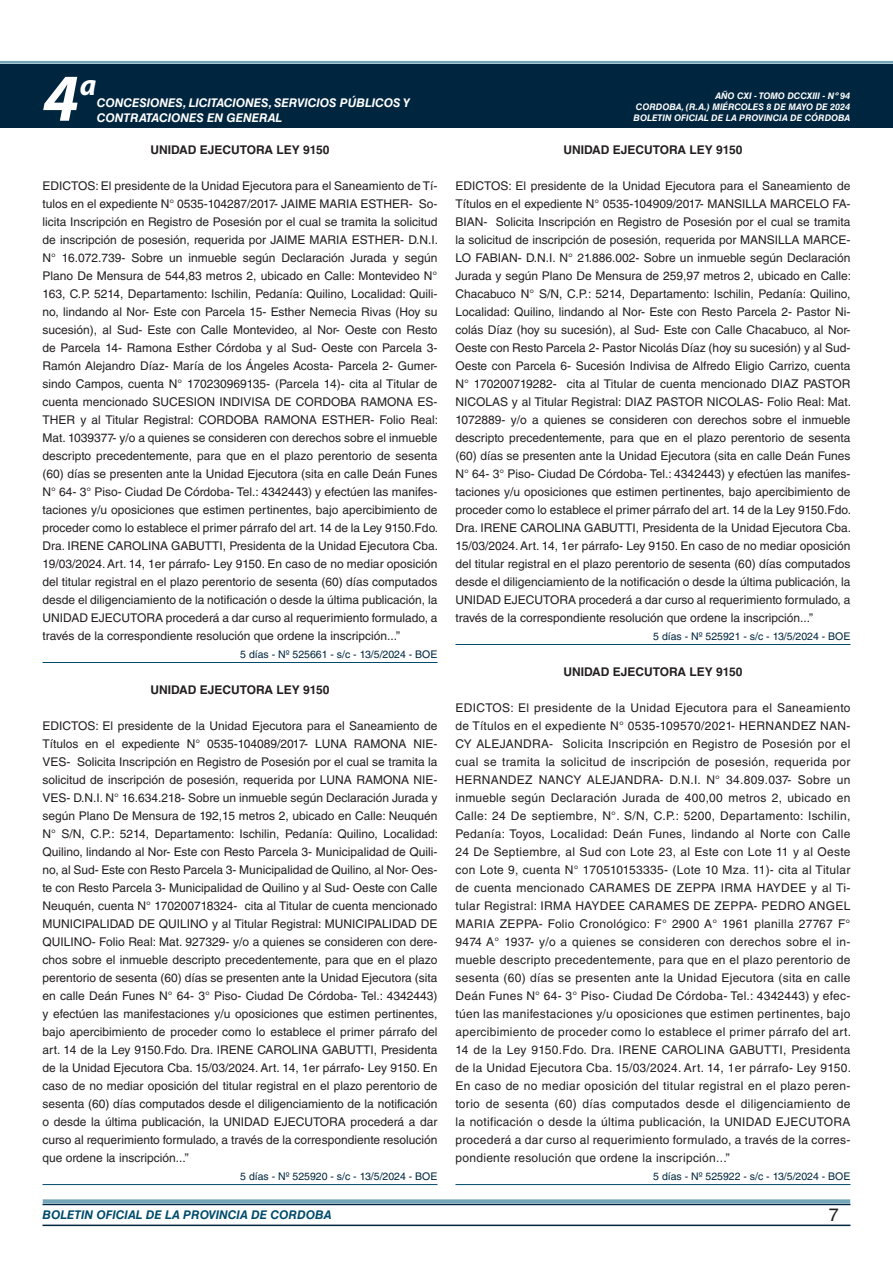
<style>
.page{position:relative;width:893px;height:1263px;background:#fff}
.page>*{position:absolute;margin:0;border:0;box-sizing:border-box;transform-origin:0 0}
.t1{font:italic 700 67.5px "Myriad Pro";color:#fff}
.t2{font:italic 700 30px "Myriad Pro";color:#fff}
.t3{font:18px "Helvetica LT Std";color:#231f20}
.TEXTO_BASE{font:12px/18px "Helvetica LT Std";color:#231f20;text-align:justify}
.RESUELVE{font:700 12px "Helvetica LT Std";color:#231f20}
.t4{font:italic 700 12px/14.4px "Helvetica LT Std";color:#fff}
.t5{font:italic 700 12px "Helvetica LT Std";color:#004b6c}
.FECHA_DE_VENCIMIENTO{font:10.5px "Helvetica LT Std";color:#00263f}
.t6{font:italic 700 9px/10.8px "Helvetica LT Std";color:#fff;text-align:right}
</style>
<div class="page">
<div style="left:0;top:61px;width:893px;height:6px;background:#fff;opacity:.75"></div>
<hr style="left:43px;top:1224px;width:807px;height:2px;background:#00263f">
<div style="left:42px;top:1198px;width:809px;height:8px;background:#fff;opacity:.75"></div>
<div style="left:0;top:64px;width:893px;height:64px;background:#00263f"></div>
<hr style="left:43px;top:662px;width:394px;height:1px;background:#004b6c">
<hr style="left:43px;top:1184px;width:394px;height:1px;background:#004b6c">
<hr style="left:455px;top:644px;width:395px;height:1px;background:#004b6c">
<hr style="left:455px;top:1184px;width:395px;height:1px;background:#004b6c">
<h1 class="t1" style="left:43px;top:54px;width:38px">4</h1>
<h2 class="t2" style="left:80px;top:66px;width:18px">a</h2>
<p class="t4" style="left:97px;top:96px;width:315px">CONCESIONES, LICITACIONES, SERVICIOS PÚBLICOS Y<br>CONTRATACIONES EN GENERAL</p>
<p class="RESUELVE" style="left:150px;top:142px;width:181px">UNIDAD EJECUTORA LEY 9150</p>
<p class="TEXTO_BASE" style="left:43px;top:177px;width:397px">EDICTOS: El presidente de la Unidad Ejecutora para el Saneamiento de Tí&shy;tulos en el expediente N° 0535-104287/2017- JAIME MARIA ESTHER- So&shy;licita Inscripción en Registro de Posesión por el cual se tramita la solicitud de inscripción de posesión, requerida por JAIME MARIA ESTHER- D.N.I.<br>N° 16.072.739- Sobre un inmueble según Declaración Jurada y según Plano De Mensura de 544,83 metros 2, ubicado en Calle: Montevideo N° 163, C.P. 5214, Departamento: Ischilin, Pedanía: Quilino, Localidad: Quili&shy;no, lindando al Nor- Este con Parcela 15- Esther Nemecia Rivas (Hoy su sucesión), al Sud- Este con Calle Montevideo, al Nor- Oeste con Resto de Parcela 14- Ramona Esther Córdoba y al Sud- Oeste con Parcela 3- Ramón Alejandro Díaz- María de los Ángeles Acosta- Parcela 2- Gumer&shy;sindo Campos, cuenta N° 170230969135- (Parcela 14)- cita al Titular de cuenta mencionado SUCESION INDIVISA DE CORDOBA RAMONA ES-THER y al Titular Registral: CORDOBA RAMONA ESTHER- Folio Real:<br>Mat. 1039377- y/o a quienes se consideren con derechos sobre el inmueble descripto precedentemente, para que en el plazo perentorio de sesenta (60) días se presenten ante la Unidad Ejecutora (sita en calle Deán Funes N° 64- 3° Piso- Ciudad De Córdoba- Tel.: 4342443) y efectúen las manifes&shy;taciones y/u oposiciones que estimen pertinentes, bajo apercibimiento de proceder como lo establece el primer párrafo del art. 14 de la Ley 9150.Fdo.<br>Dra. IRENE CAROLINA GABUTTI, Presidenta de la Unidad Ejecutora Cba.<br>19/03/2024. Art. 14, 1er párrafo- Ley 9150. En caso de no mediar oposición del titular registral en el plazo perentorio de sesenta (60) días computados desde el diligenciamiento de la notificación o desde la última publicación, la UNIDAD EJECUTORA procederá a dar curso al requerimiento formulado, a través de la correspondiente resolución que ordene la inscripción...”</p>
<p class="FECHA_DE_VENCIMIENTO" style="left:240px;top:648px;width:199px">5 días - Nº 525661 - s/c - 13/5/2024 - BOE</p>
<p class="RESUELVE" style="left:150px;top:682px;width:181px">UNIDAD EJECUTORA LEY 9150</p>
<p class="TEXTO_BASE" style="left:43px;top:717px;width:397px">EDICTOS: El presidente de la Unidad Ejecutora para el Saneamiento de Títulos en el expediente N° 0535-104089/2017- LUNA RAMONA NIE-VES- Solicita Inscripción en Registro de Posesión por el cual se tramita la solicitud de inscripción de posesión, requerida por LUNA RAMONA NIE-VES- D.N.I. N° 16.634.218- Sobre un inmueble según Declaración Jurada y según Plano De Mensura de 192,15 metros 2, ubicado en Calle: Neuquén N° S/N, C.P.: 5214, Departamento: Ischilin, Pedanía: Quilino, Localidad:<br>Quilino, lindando al Nor- Este con Resto Parcela 3- Municipalidad de Quili&shy;no, al Sud- Este con Resto Parcela 3- Municipalidad de Quilino, al Nor- Oes&shy;te con Resto Parcela 3- Municipalidad de Quilino y al Sud- Oeste con Calle Neuquén, cuenta N° 170200718324- cita al Titular de cuenta mencionado MUNICIPALIDAD DE QUILINO y al Titular Registral: MUNICIPALIDAD DE QUILINO- Folio Real: Mat. 927329- y/o a quienes se consideren con dere&shy;chos sobre el inmueble descripto precedentemente, para que en el plazo perentorio de sesenta (60) días se presenten ante la Unidad Ejecutora (sita en calle Deán Funes N° 64- 3° Piso- Ciudad De Córdoba- Tel.: 4342443) y efectúen las manifestaciones y/u oposiciones que estimen pertinentes, bajo apercibimiento de proceder como lo establece el primer párrafo del art. 14 de la Ley 9150.Fdo. Dra. IRENE CAROLINA GABUTTI, Presidenta de la Unidad Ejecutora Cba. 15/03/2024. Art. 14, 1er párrafo- Ley 9150. En caso de no mediar oposición del titular registral en el plazo perentorio de sesenta (60) días computados desde el diligenciamiento de la notificación o desde la última publicación, la UNIDAD EJECUTORA procederá a dar curso al requerimiento formulado, a través de la correspondiente resolución que ordene la inscripción...”</p>
<p class="FECHA_DE_VENCIMIENTO" style="left:240px;top:1170px;width:199px">5 días - Nº 525920 - s/c - 13/5/2024 - BOE</p>
<p class="t6" style="left:636px;top:91px;width:216px">AÑO CXI - TOMO DCCXIII - Nº 94<br>CORDOBA, (R.A.) MIÉRCOLES 8 DE MAYO DE 2024</p>
<p class="t6" style="left:634px;top:112px;width:218px">BOLETIN OFICIAL DE LA PROVINCIA DE CÓRDOBA</p>
<p class="RESUELVE" style="left:563px;top:142px;width:181px">UNIDAD EJECUTORA LEY 9150</p>
<p class="TEXTO_BASE" style="left:455px;top:177px;width:397px">EDICTOS: El presidente de la Unidad Ejecutora para el Saneamiento de Títulos en el expediente N° 0535-104909/2017- MANSILLA MARCELO FA-BIAN- Solicita Inscripción en Registro de Posesión por el cual se tramita la solicitud de inscripción de posesión, requerida por MANSILLA MARCE-LO FABIAN- D.N.I. N° 21.886.002- Sobre un inmueble según Declaración Jurada y según Plano De Mensura de 259,97 metros 2, ubicado en Calle:<br>Chacabuco N° S/N, C.P.: 5214, Departamento: Ischilin, Pedanía: Quilino, Localidad: Quilino, lindando al Nor- Este con Resto Parcela 2- Pastor Ni&shy;colás Díaz (hoy su sucesión), al Sud- Este con Calle Chacabuco, al Nor-Oeste con Resto Parcela 2- Pastor Nicolás Díaz (hoy su sucesión) y al Sud-Oeste con Parcela 6- Sucesión Indivisa de Alfredo Eligio Carrizo, cuenta N° 170200719282- cita al Titular de cuenta mencionado DIAZ PASTOR NICOLAS y al Titular Registral: DIAZ PASTOR NICOLAS- Folio Real: Mat.<br>1072889- y/o a quienes se consideren con derechos sobre el inmueble descripto precedentemente, para que en el plazo perentorio de sesenta (60) días se presenten ante la Unidad Ejecutora (sita en calle Deán Funes N° 64- 3° Piso- Ciudad De Córdoba- Tel.: 4342443) y efectúen las manifes&shy;taciones y/u oposiciones que estimen pertinentes, bajo apercibimiento de proceder como lo establece el primer párrafo del art. 14 de la Ley 9150.Fdo.<br>Dra. IRENE CAROLINA GABUTTI, Presidenta de la Unidad Ejecutora Cba.<br>15/03/2024. Art. 14, 1er párrafo- Ley 9150. En caso de no mediar oposición del titular registral en el plazo perentorio de sesenta (60) días computados desde el diligenciamiento de la notificación o desde la última publicación, la UNIDAD EJECUTORA procederá a dar curso al requerimiento formulado, a través de la correspondiente resolución que ordene la inscripción...”</p>
<p class="FECHA_DE_VENCIMIENTO" style="left:653px;top:630px;width:199px">5 días - Nº 525921 - s/c - 13/5/2024 - BOE</p>
<p class="RESUELVE" style="left:563px;top:664px;width:181px">UNIDAD EJECUTORA LEY 9150</p>
<p class="TEXTO_BASE" style="left:455px;top:699px;width:397px">EDICTOS: El presidente de la Unidad Ejecutora para el Saneamiento de Títulos en el expediente N° 0535-109570/2021- HERNANDEZ NAN-CY ALEJANDRA- Solicita Inscripción en Registro de Posesión por el cual se tramita la solicitud de inscripción de posesión, requerida por HERNANDEZ NANCY ALEJANDRA- D.N.I. N° 34.809.037- Sobre un inmueble según Declaración Jurada de 400,00 metros 2, ubicado en Calle: 24 De septiembre, N°. S/N, C.P.: 5200, Departamento: Ischilin, Pedanía: Toyos, Localidad: Deán Funes, lindando al Norte con Calle 24 De Septiembre, al Sud con Lote 23, al Este con Lote 11 y al Oeste con Lote 9, cuenta N° 170510153335- (Lote 10 Mza. 11)- cita al Titular de cuenta mencionado CARAMES DE ZEPPA IRMA HAYDEE y al Ti&shy;tular Registral: IRMA HAYDEE CARAMES DE ZEPPA- PEDRO ANGEL MARIA ZEPPA- Folio Cronológico: F° 2900 A° 1961 planilla 27767 F° 9474 A° 1937- y/o a quienes se consideren con derechos sobre el in&shy;mueble descripto precedentemente, para que en el plazo perentorio de sesenta (60) días se presenten ante la Unidad Ejecutora (sita en calle Deán Funes N° 64- 3° Piso- Ciudad De Córdoba- Tel.: 4342443) y efec&shy;túen las manifestaciones y/u oposiciones que estimen pertinentes, bajo apercibimiento de proceder como lo establece el primer párrafo del art.<br>14 de la Ley 9150.Fdo. Dra. IRENE CAROLINA GABUTTI, Presidenta de la Unidad Ejecutora Cba. 15/03/2024. Art. 14, 1er párrafo- Ley 9150.<br>En caso de no mediar oposición del titular registral en el plazo peren&shy;torio de sesenta (60) días computados desde el diligenciamiento de la notificación o desde la última publicación, la UNIDAD EJECUTORA procederá a dar curso al requerimiento formulado, a través de la corres&shy;pondiente resolución que ordene la inscripción...”</p>
<p class="FECHA_DE_VENCIMIENTO" style="left:653px;top:1170px;width:199px">5 días - Nº 525922 - s/c - 13/5/2024 - BOE</p>
<p class="t5" style="left:43px;top:1208px;width:290px">BOLETIN OFICIAL DE LA PROVINCIA DE CORDOBA</p>
<h3 class="t3" style="left:829px;top:1204px;width:12px">7</h3>
</div>
